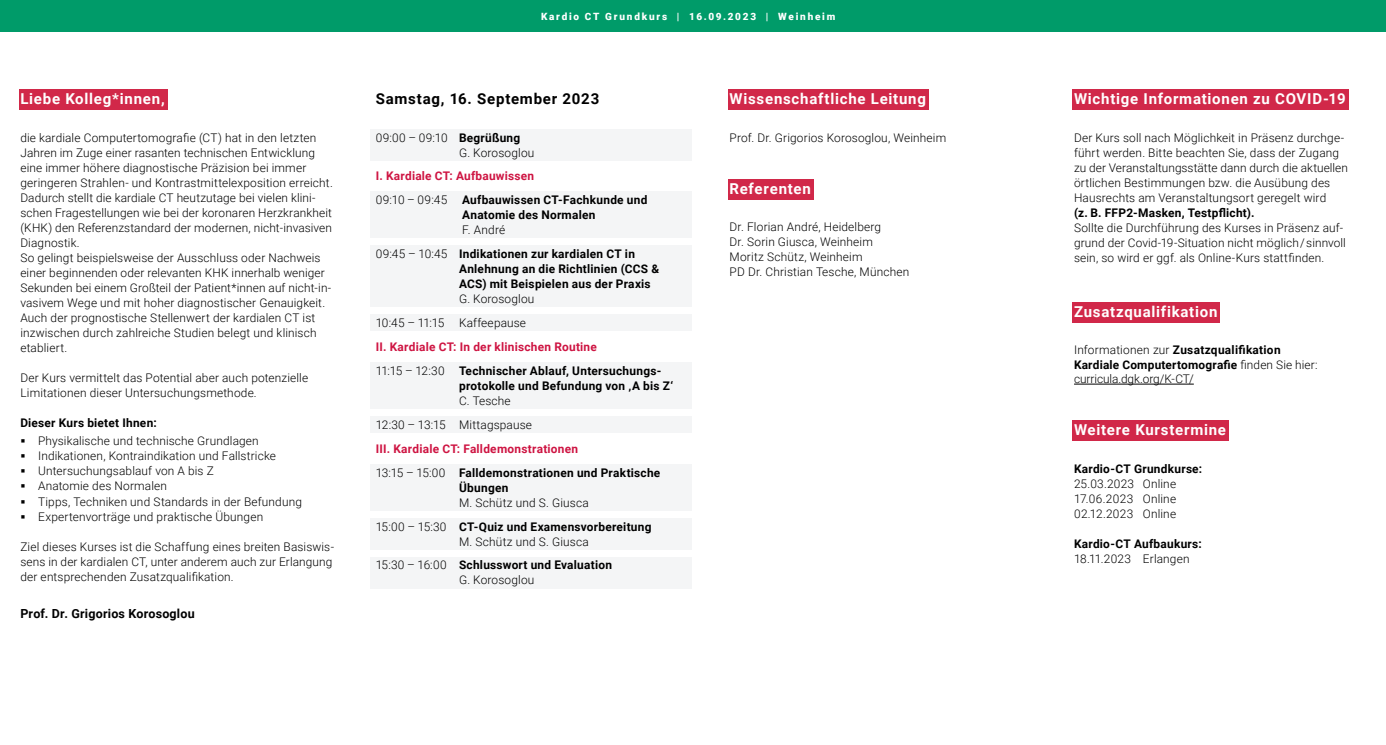
<style>
.page{position:relative;width:1386px;height:745px;background:#fff}
.page>*{position:absolute;margin:0;border:0;box-sizing:border-box;transform-origin:0 0}
.t1{font:700 15px "Roboto";letter-spacing:.05em;color:#fff}
.t2{font:700 15px "Roboto";letter-spacing:.05em;color:#000}
.t3{font:700 12.5px "Roboto";letter-spacing:.015em;color:#000}
.t4{font:300 11.88px/15px "Roboto";letter-spacing:.01em;color:#000}
.t5{font:700 11.88px/23.9px "Roboto";letter-spacing:.02em;color:#000}
.t6{font:700 11.88px/23.9px "Roboto";letter-spacing:.02em;color:#ce1442}
.t7{font:900 10px "Roboto";letter-spacing:.175em;color:#fff}
.s1{font-weight:700}
.s2{color:#ce1442}
.s3{font-weight:300}
.s4{font-weight:300;color:#000}
.s5{color:#000}
</style>
<div class="page">
<div style="left:0;top:0;width:1385px;height:32px;background:#009b69"></div>
<div style="left:1072px;top:89px;width:276px;height:21px;background:#d12849"></div>
<div style="left:1072px;top:302px;width:148px;height:20px;background:#d12849"></div>
<hr style="left:1074px;top:383px;width:119px;height:1px;background:#000">
<div style="left:1072px;top:420px;width:156px;height:20px;background:#d12849"></div>
<div style="left:728px;top:89px;width:200px;height:21px;background:#d12849"></div>
<div style="left:728px;top:179px;width:85px;height:20px;background:#d12849"></div>
<div style="left:19px;top:89px;width:148px;height:21px;background:#d12849"></div>
<div style="left:370px;top:129px;width:322px;height:31px;background:#f4f5f6"></div>
<div style="left:370px;top:192px;width:322px;height:46px;background:#f4f5f6"></div>
<div style="left:370px;top:245px;width:322px;height:61px;background:#f4f5f6"></div>
<div style="left:370px;top:314px;width:322px;height:16px;background:#f4f5f6"></div>
<div style="left:370px;top:362px;width:322px;height:46px;background:#f4f5f6"></div>
<div style="left:370px;top:416px;width:322px;height:16px;background:#f4f5f6"></div>
<div style="left:370px;top:464px;width:322px;height:46px;background:#f4f5f6"></div>
<div style="left:370px;top:517px;width:322px;height:31px;background:#f4f5f6"></div>
<div style="left:370px;top:556px;width:322px;height:31px;background:#f4f5f6"></div>
<p class="t1" style="left:20px;top:88px;width:146px">Liebe Kolleg*innen,</p>
<p class="t4" style="left:20px;top:129px;width:314px">die kardiale Computertomografie (CT) hat in den letzten Jahren im Zuge einer rasanten technischen Entwicklung eine immer höhere diagnostische Präzision bei immer geringeren Strahlen- und Kontrastmittelexposition erreicht.<br>Dadurch stellt die kardiale CT heutzutage bei vielen klini&shy;schen Fragestellungen wie bei der koronaren Herzkrankheit (KHK) den Referenzstandard der modernen, nicht-invasiven Diagnostik.<br>So gelingt beispielsweise der Ausschluss oder Nachweis einer beginnenden oder relevanten KHK innerhalb weniger Sekunden bei einem Großteil der Patient*innen auf nicht-in&shy;vasivem Wege und mit hoher diagnostischer Genauigkeit.<br>Auch der prognostische Stellenwert der kardialen CT ist inzwischen durch zahlreiche Studien belegt und klinisch etabliert.</p>
<p class="t4" style="left:20px;top:369px;width:289px">Der Kurs vermittelt das Potential aber auch potenzielle<br>Limitationen dieser Untersuchungsmethode.</p>
<p class="t5" style="left:20px;top:410px;width:138px">Dieser Kurs bietet Ihnen:</p>
<p class="t4" style="left:38px;top:433px;width:265px">Physikalische und technische Grundlagen Indikationen, Kontraindikation und Fallstricke Untersuchungsablauf von A bis Z<br>Anatomie des Normalen<br>Tipps, Techniken und Standards in der Befundung Expertenvorträge und praktische Übungen</p>
<p class="t4" style="left:20px;top:538px;width:315px">Ziel dieses Kurses ist die Schaffung eines breiten Basiswis&shy;sens in der kardialen CT, unter anderem auch zur Erlangung der entsprechenden Zusatzqualifikation.</p>
<p class="t3" style="left:20px;top:604px;width:176px">Prof. Dr. Grigorios Korosoglou</p>
<p class="t7" style="left:541px;top:9px;width:296px">Kardio CT Grundkurs | 16.09.2023 | Weinheim</p>
<p class="t2" style="left:376px;top:88px;width:225px">Samstag, 16. September 2023</p>
<p class="t4" style="left:459px;top:129px;width:77px;text-indent:-83px">09:00 – 09:10 <span class="s1">Begrüßung<br></span>G. Korosoglou</p>
<p class="t5" style="left:376px;top:164px;width:273px"><span class="s2">I. Kardiale CT: Aufbauwissen<br></span><span class="s3">09:10 – 09:45</span> Aufbauwissen CT-Fachkunde und</p>
<p class="t5" style="left:462px;top:202px;width:135px">Anatomie des Normalen</p>
<p class="t5" style="left:376px;top:217px;width:261px;text-indent:86px"><span class="s3">F. André<br>09:45 – 10:45</span> Indikationen zur kardialen CT in</p>
<p class="t5" style="left:459px;top:261px;width:202px;line-height:15px">Anlehnung an die Richtlinien (CCS &amp;<br>ACS) mit Beispielen aus der Praxis</p>
<p class="t4" style="left:376px;top:286px;width:160px;line-height:23.9px;text-indent:83px">G. Korosoglou<br>10:45 – 11:15 Kaffeepause</p>
<p class="t6" style="left:376px;top:334px;width:286px">II. Kardiale CT: In der klinischen Routine<br><span class="s4">11:15 – 12:30</span> <span class="s5">Technischer Ablauf, Untersuchungs-</span></p>
<p class="t5" style="left:459px;top:373px;width:216px">protokolle und Befundung von ‚A bis Z‘</p>
<p class="t4" style="left:376px;top:388px;width:158px;line-height:23.9px;text-indent:83px">C. Tesche<br>12:30 – 13:15 Mittagspause</p>
<p class="t6" style="left:376px;top:436px;width:286px">III. Kardiale CT: Falldemonstrationen<br><span class="s4">13:15 – 15:00</span> <span class="s5">Falldemonstrationen und Praktische</span></p>
<p class="t5" style="left:459px;top:474px;width:51px">Übungen</p>
<p class="t4" style="left:376px;top:489px;width:277px;line-height:23.9px;text-indent:83px">M. Schütz und S. Giusca<br>15:00 – 15:30 <span class="s1">CT-Quiz und Examensvorbereitung</span></p>
<p class="t4" style="left:376px;top:528px;width:238px;line-height:23.9px;text-indent:83px">M. Schütz und S. Giusca<br>15:30 – 16:00 <span class="s1">Schlusswort und Evaluation</span></p>
<p class="t4" style="left:459px;top:572px;width:77px">G. Korosoglou</p>
<p class="t1" style="left:729px;top:88px;width:198px">Wissenschaftliche Leitung</p>
<p class="t4" style="left:729px;top:129px;width:218px">Prof. Dr. Grigorios Korosoglou, Weinheim</p>
<p class="t1" style="left:729px;top:178px;width:83px">Referenten</p>
<p class="t4" style="left:729px;top:218px;width:181px">Dr. Florian André, Heidelberg<br>Dr. Sorin Giusca, Weinheim<br>Moritz Schütz, Weinheim<br>PD Dr. Christian Tesche, München</p>
<p class="t1" style="left:1074px;top:88px;width:273px">Wichtige Informationen zu COVID-19</p>
<p class="t4" style="left:1074px;top:129px;width:275px">Der Kurs soll nach Möglichkeit in Präsenz durchge&shy;führt werden. Bitte beachten Sie, dass der Zugang zu der Veranstaltungsstätte dann durch die aktuellen örtlichen Bestimmungen bzw. die Ausübung des Hausrechts am Veranstaltungsort geregelt wird</p>
<p class="t5" style="left:1074px;top:200px;width:182px">(z. B. FFP2-Masken, Testpflicht).</p>
<p class="t4" style="left:1074px;top:219px;width:273px">Sollte die Durchführung des Kurses in Präsenz auf&shy;grund der Covid-19-Situation nicht möglich / sinnvoll sein, so wird er ggf. als Online-Kurs stattfinden.</p>
<p class="t1" style="left:1074px;top:301px;width:145px">Zusatzqualifikation</p>
<p class="t4" style="left:1074px;top:342px;width:245px;line-height:14.6px">Informationen zur <span class="s1">Zusatzqualifikation<br>Kardiale Computertomografie</span> finden Sie hier: curricula.dgk.org/K-CT/</p>
<p class="t1" style="left:1074px;top:419px;width:153px">Weitere Kurstermine</p>
<p class="t5" style="left:1074px;top:455px;width:130px">Kardio-CT Grundkurse:</p>
<p class="t4" style="left:1074px;top:475px;width:104px;text-align:justify">25.03.2023 Online 17.06.2023 Online 02.12.2023 Online</p>
<p class="t5" style="left:1074px;top:530px;width:129px">Kardio-CT Aufbaukurs:</p>
<p class="t4" style="left:1074px;top:550px;width:117px">18.11.2023 Erlangen</p>
</div>
